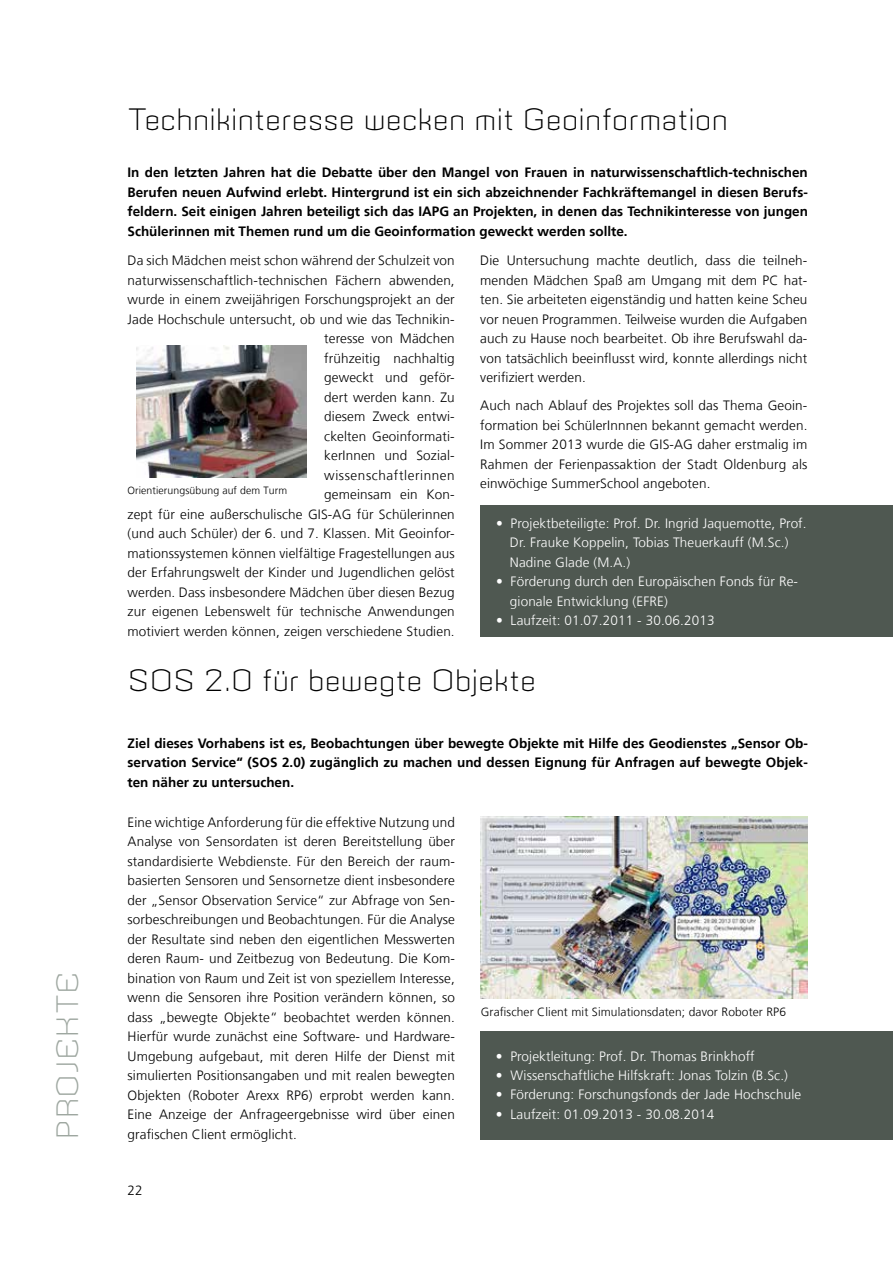
<style>
.page{position:relative;width:893px;height:1263px;background:#fff}
.page>*{position:absolute;margin:0;border:0;box-sizing:border-box;transform-origin:0 0}
.t1{font:300 30px "Armada";letter-spacing:-.005em;color:#000}
.t2{font:300 30px "Armada";letter-spacing:-.005em;color:#9da69f}
.t3{font:300 13.5px/19.5px "NDS Frutiger";letter-spacing:.01em;color:#000;text-align:justify}
.t4{font:700 13.5px/19.5px "NDS Frutiger";color:#000;text-align:justify}
.t5{font:300 13.5px/19.5px "NDS Frutiger";letter-spacing:.01em;color:#fff}
.t6{font:300 12px "NDS Frutiger";letter-spacing:.01em;color:#000}
.t7{font:300 10.5px "NDS Frutiger";letter-spacing:.01em;color:#000}
</style>
<div class="page">
<div style="left:480px;top:1032px;width:413px;height:108px;background:#4f5851"></div>
<img style="left:480px;top:816px;width:328px;height:182px">
<div style="left:480px;top:505px;width:413px;height:132px;background:#4f5851"></div>
<img style="left:137px;top:345px;width:169px;height:132px">
<h1 class="t2" style="left:49px;top:1140px;width:170px;rotate:-90deg">PROJEKTE</h1>
<h1 class="t1" style="left:128px;top:101px;width:602px">Technikinteresse wecken mit Geoinformation</h1>
<p class="t4" style="left:128px;top:163px;width:682px">In den letzten Jahren hat die Debatte über den Mangel von Frauen in naturwissenschaftlich-technischen Berufen neuen Aufwind erlebt. Hintergrund ist ein sich abzeichnender Fachkräftemangel in diesen Berufs&shy;feldern. Seit einigen Jahren beteiligt sich das IAPG an Projekten, in denen das Technikinteresse von jungen Schülerinnen mit Themen rund um die Geoinformation geweckt werden sollte.</p>
<p class="t3" style="left:128px;top:251px;width:329px;text-align:right">Da sich Mädchen meist schon während der Schulzeit von naturwissenschaftlich-technischen Fächern abwenden, wurde in einem zweijährigen Forschungsprojekt an der Jade Hochschule untersucht, ob und wie das Technikin&shy;teresse von Mädchen<br>frühzeitig nachhaltig<br>geweckt und geför-<br>dert werden kann. Zu<br>diesem Zweck entwi-<br>ckelten Geoinformati-<br>kerInnen und Sozial-<br>wissenschaftlerinnen<br>gemeinsam ein Kon-<br>zept für eine außerschulische GIS-AG für Schülerinnen (und auch Schüler) der 6. und 7. Klassen. Mit Geoinfor&shy;mationssystemen können vielfältige Fragestellungen aus der Erfahrungswelt der Kinder und Jugendlichen gelöst werden. Dass insbesondere Mädchen über diesen Bezug zur eigenen Lebenswelt für technische Anwendungen motiviert werden können, zeigen verschiedene Studien.</p>
<p class="t3" style="left:480px;top:251px;width:329px">Die Untersuchung machte deutlich, dass die teilneh&shy;menden Mädchen Spaß am Umgang mit dem PC hat&shy;ten. Sie arbeiteten eigenständig und hatten keine Scheu vor neuen Programmen. Teilweise wurden die Aufgaben auch zu Hause noch bearbeitet. Ob ihre Berufswahl da&shy;von tatsächlich beeinflusst wird, konnte allerdings nicht verifiziert werden.</p>
<p class="t3" style="left:480px;top:396px;width:329px">Auch nach Ablauf des Projektes soll das Thema Geoin&shy;formation bei SchülerInnnen bekannt gemacht werden.<br>Im Sommer 2013 wurde die GIS-AG daher erstmalig im Rahmen der Ferienpassaktion der Stadt Oldenburg als einwöchige SummerSchool angeboten.</p>
<p class="t5" style="left:510px;top:514px;width:298px;text-indent:-14px">• Projektbeteiligte: Prof. Dr. Ingrid Jaquemotte, Prof.<br>Dr. Frauke Koppelin, Tobias Theuerkauff (M.Sc.)<br>Nadine Glade (M.A.)</p>
<p class="t5" style="left:510px;top:572px;width:290px;text-indent:-14px">• Förderung durch den Europäischen Fonds für Re&shy;gionale Entwicklung (EFRE)</p>
<p class="t5" style="left:496px;top:611px;width:220px">• Laufzeit: 01.07.2011 - 30.06.2013</p>
<p class="t7" style="left:128px;top:484px;width:161px">Orientierungsübung auf dem Turm</p>
<h1 class="t1" style="left:128px;top:662px;width:410px">SOS 2.0 für bewegte Objekte</h1>
<p class="t4" style="left:128px;top:733px;width:682px">Ziel dieses Vorhabens ist es, Beobachtungen über bewegte Objekte mit Hilfe des Geodienstes „Sensor Ob&shy;servation Service“ (SOS 2.0) zugänglich zu machen und dessen Eignung für Anfragen auf bewegte Objek&shy;ten näher zu untersuchen.</p>
<p class="t3" style="left:128px;top:812px;width:329px">Eine wichtige Anforderung für die effektive Nutzung und Analyse von Sensordaten ist deren Bereitstellung über standardisierte Webdienste. Für den Bereich der raum&shy;basierten Sensoren und Sensornetze dient insbesondere der „Sensor Observation Service“ zur Abfrage von Sen&shy;sorbeschreibungen und Beobachtungen. Für die Analyse der Resultate sind neben den eigentlichen Messwerten deren Raum- und Zeitbezug von Bedeutung. Die Kom&shy;bination von Raum und Zeit ist von speziellem Interesse, wenn die Sensoren ihre Position verändern können, so dass „bewegte Objekte“ beobachtet werden können.<br>Hierfür wurde zunächst eine Software- und Hardware-Umgebung aufgebaut, mit deren Hilfe der Dienst mit simulierten Positionsangaben und mit realen bewegten Objekten (Roboter Arexx RP6) erprobt werden kann.<br>Eine Anzeige der Anfrageergebnisse wird über einen</p>
<p class="t6" style="left:481px;top:1005px;width:307px">Grafischer Client mit Simulationsdaten; davor Roboter RP6</p>
<p class="t5" style="left:496px;top:1046px;width:260px">• Projektleitung: Prof. Dr. Thomas Brinkhoff</p>
<p class="t5" style="left:496px;top:1066px;width:294px">• Wissenschaftliche Hilfskraft: Jonas Tolzin (B.Sc.)</p>
<p class="t5" style="left:496px;top:1085px;width:307px">• Förderung: Forschungsfonds der Jade Hochschule</p>
<p class="t5" style="left:496px;top:1105px;width:220px">• Laufzeit: 01.09.2013 - 30.08.2014</p>
<p class="t3" style="left:128px;top:1124px;width:171px">grafischen Client ermöglicht.</p>
<p class="t3" style="left:128px;top:1181px;width:17px">22</p>
</div>
